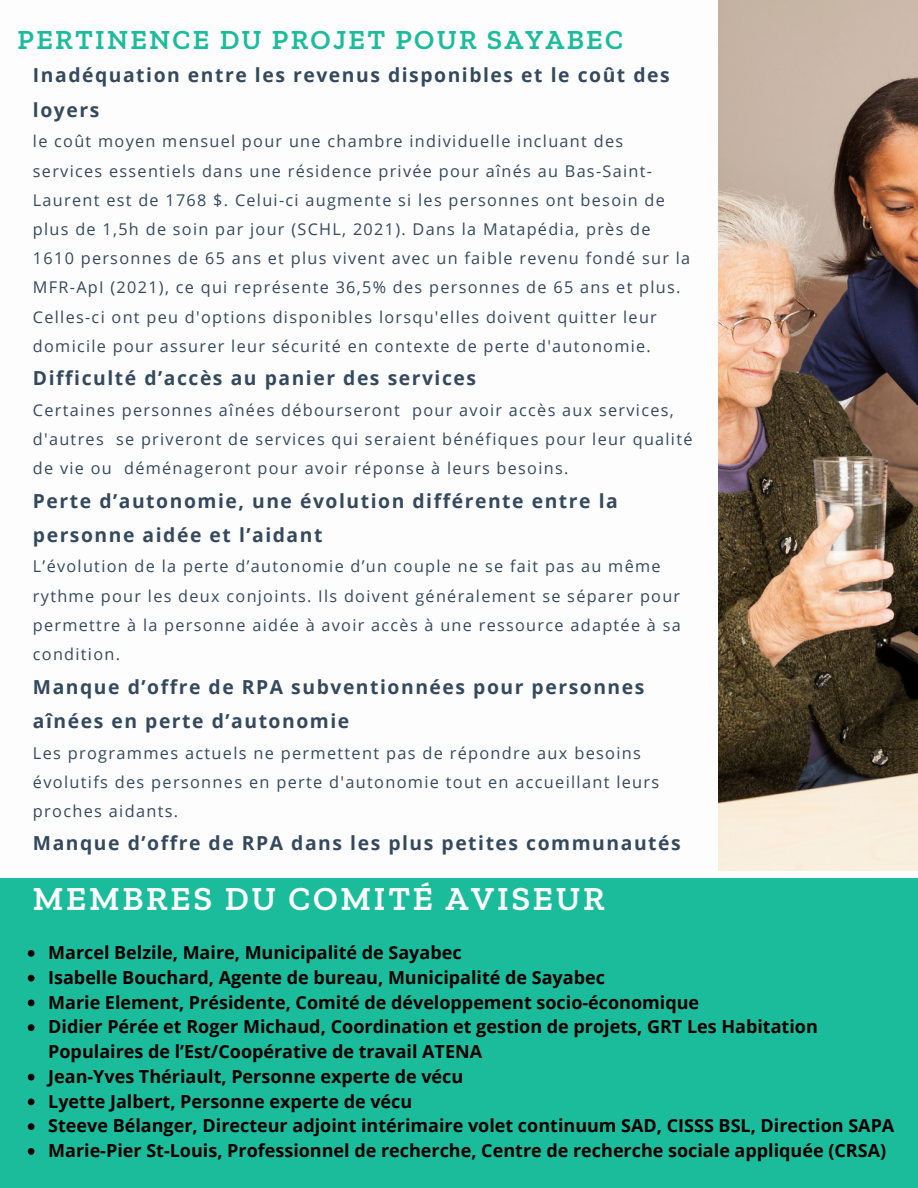
<style>
.page{position:relative;width:918px;height:1188px;background:#fff}
.page>*{position:absolute;margin:0;border:0;box-sizing:border-box;transform-origin:0 0}
.t1{font:600 34.2px "Zilla Slab";letter-spacing:.08em;color:#fdfdfd}
.t2{font:600 28.05px "Zilla Slab";letter-spacing:.08em;color:#1bbc9b}
.t3{font:700 19.35px/34.7px "Open Sans";letter-spacing:.08em;color:#34495e}
.t4{font:700 18px/24.8px "Open Sans";color:#000}
.t5{font:16.35px/29.2px "Open Sans";letter-spacing:.08em;color:#34495e}
.t6{font:16.2px/29.2px "Open Sans";letter-spacing:.08em;color:#34495e}
</style>
<div class="page">
<div style="left:0;top:878px;width:918px;height:310px;background:#1bbc9b"></div>
<img style="left:718px;top:0;width:200px;height:871px">
<svg style="left:28px;top:950px;width:7px;height:7px"></svg>
<svg style="left:28px;top:975px;width:7px;height:7px"></svg>
<svg style="left:28px;top:1000px;width:7px;height:6px"></svg>
<svg style="left:28px;top:1024px;width:7px;height:7px"></svg>
<svg style="left:28px;top:1074px;width:7px;height:7px"></svg>
<svg style="left:28px;top:1099px;width:7px;height:6px"></svg>
<svg style="left:28px;top:1123px;width:7px;height:7px"></svg>
<svg style="left:28px;top:1148px;width:7px;height:7px"></svg>
<p class="t2" style="left:18px;top:22px;width:607px">PERTINENCE DU PROJET POUR SAYABEC</p>
<p class="t3" style="left:33px;top:58px;width:638px">Inadéquation entre les revenus disponibles et le coût des loyers</p>
<p class="t6" style="left:33px;top:126px;width:659px">le coût moyen mensuel pour une chambre individuelle incluant des services essentiels dans une résidence privée pour aînés au Bas-Saint-Laurent est de 1768 $. Celui-ci augmente si les personnes ont besoin de plus de 1,5h de soin par jour (SCHL, 2021). Dans la Matapédia, près de 1610 personnes de 65 ans et plus vivent avec un faible revenu fondé sur la MFR-ApI (2021), ce qui représente 36,5% des personnes de 65 ans et plus.<br>Celles-ci ont peu d'options disponibles lorsqu'elles doivent quitter leur domicile pour assurer leur sécurité en contexte de perte d'autonomie.</p>
<p class="t3" style="left:33px;top:360px;width:445px">Difficulté d’accès au panier des services</p>
<p class="t6" style="left:33px;top:395px;width:661px">Certaines personnes aînées débourseront pour avoir accès aux services, d'autres se priveront de services qui seraient bénéfiques pour leur qualité de vie ou déménageront pour avoir réponse à leurs besoins.</p>
<p class="t3" style="left:33px;top:483px;width:586px">Perte d’autonomie, une évolution différente entre la personne aidée et l’aidant</p>
<p class="t6" style="left:33px;top:552px;width:649px">L’évolution de la perte d’autonomie d’un couple ne se fait pas au même rythme pour les deux conjoints. Ils doivent généralement se séparer pour permettre à la personne aidée à avoir accès à une ressource adaptée à sa condition.</p>
<p class="t3" style="left:33px;top:669px;width:613px">Manque d’offre de RPA subventionnées pour personnes aînées en perte d’autonomie</p>
<p class="t5" style="left:33px;top:738px;width:628px">Les programmes actuels ne permettent pas de répondre aux besoins évolutifs des personnes en perte d'autonomie tout en accueillant leurs proches aidants.</p>
<p class="t3" style="left:33px;top:826px;width:649px">Manque d’offre de RPA dans les plus petites communautés</p>
<p class="t1" style="left:33px;top:878px;width:573px">MEMBRES DU COMITÉ AVISEUR</p>
<p class="t4" style="left:48px;top:940px;width:415px">Marcel Belzile, Maire, Municipalité de Sayabec</p>
<p class="t4" style="left:48px;top:964px;width:558px">Isabelle Bouchard, Agente de bureau, Municipalité de Sayabec</p>
<p class="t4" style="left:48px;top:989px;width:653px">Marie Element, Présidente, Comité de développement socio-économique</p>
<p class="t4" style="left:48px;top:1014px;width:771px">Didier Pérée et Roger Michaud, Coordination et gestion de projets, GRT Les Habitation<br>Populaires de l’Est/Coopérative de travail ATENA</p>
<p class="t4" style="left:48px;top:1063px;width:417px">Jean-Yves Thériault, Personne experte de vécu</p>
<p class="t4" style="left:48px;top:1088px;width:366px">Lyette Jalbert, Personne experte de vécu</p>
<p class="t4" style="left:48px;top:1113px;width:848px">Steeve Bélanger, Directeur adjoint intérimaire volet continuum SAD, CISSS BSL, Direction SAPA</p>
<p class="t4" style="left:48px;top:1138px;width:839px">Marie-Pier St-Louis, Professionnel de recherche, Centre de recherche sociale appliquée (CRSA)</p>
</div>
